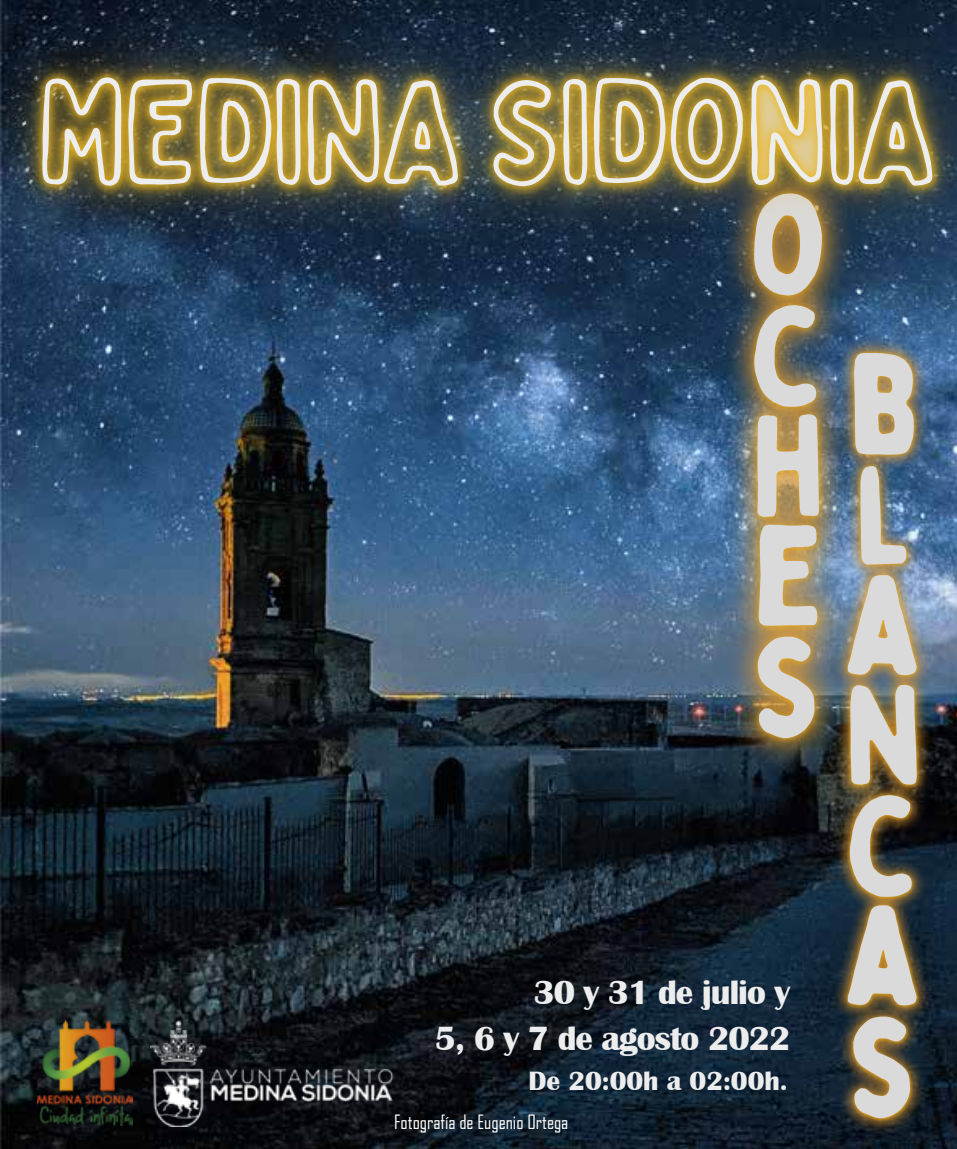
<style>
.page{position:relative;width:957px;height:1149px;background:#fff}
.page>*{position:absolute;margin:0;border:0;box-sizing:border-box;transform-origin:0 0}
.t1{font:140.17px "Bobby Jones Soft Outline";color:#ededed}
.t2{font:140.17px/110px "Bobby Jones Soft";color:#dadada;text-align:justify}
.t3{font:700 34.65px/46.4px "Britannic";letter-spacing:-.025em;color:#ededed;text-align:right}
.t4{font:700 27.22px "Britannic";color:#ededed}
.t5{font:18.9px "Agency FB";color:#fff}
</style>
<div class="page">
<img style="left:0;top:267px;width:957px;height:881px">
<img style="left:150px;top:1020px;width:246px;height:106px">
<img style="left:37px;top:1019px;width:96px;height:106px">
<img style="left:684px;top:267px;width:209px;height:513px">
<img style="left:708px;top:267px;width:161px;height:481px">
<img style="left:796px;top:316px;width:161px;height:822px">
<img style="left:808px;top:328px;width:149px;height:794px">
<svg style="left:854px;top:353px;width:60px;height:101px;background:#d0ccc2"></svg>
<svg style="left:860px;top:465px;width:46px;height:99px;background:#a0a9af"></svg>
<svg style="left:847px;top:574px;width:69px;height:101px;background:#c1c0ba"></svg>
<svg style="left:850px;top:684px;width:67px;height:101px;background:#c1baac"></svg>
<svg style="left:849px;top:794px;width:63px;height:102px;background:#8f897c"></svg>
<svg style="left:847px;top:904px;width:69px;height:101px;background:#a6a297"></svg>
<svg style="left:853px;top:1016px;width:57px;height:102px;background:#b0a796"></svg>
<img style="left:0;top:0;width:957px;height:267px">
<svg style="left:43px;top:75px;width:148px;height:112px;background:#a8965b"></svg>
<svg style="left:199px;top:77px;width:259px;height:109px;background:#aa985a"></svg>
<svg style="left:492px;top:78px;width:64px;height:109px;background:#ab9b60"></svg>
<svg style="left:562px;top:76px;width:182px;height:109px;background:#af9d5f"></svg>
<svg style="left:750px;top:78px;width:73px;height:108px;background:#cfba79"></svg>
<svg style="left:829px;top:79px;width:103px;height:107px;background:#a3945d"></svg>
<h1 class="t1" style="left:38px;top:37px;width:899px">MEDINA SIDONIA</h1>
<h1 class="t2" style="left:748px;top:193px;width:75px">O C H E S</h1>
<p class="t3" style="left:435px;top:968px;width:357px">30 y 31 de julio y<br>5, 6 y 7 de agosto 2022</p>
<p class="t4" style="left:528px;top:1065px;width:261px">De 20:00h a 02:00h.</p>
<p class="t5" style="left:394px;top:1109px;width:176px">Fotografía de Eugenio Ortega</p>
</div>
